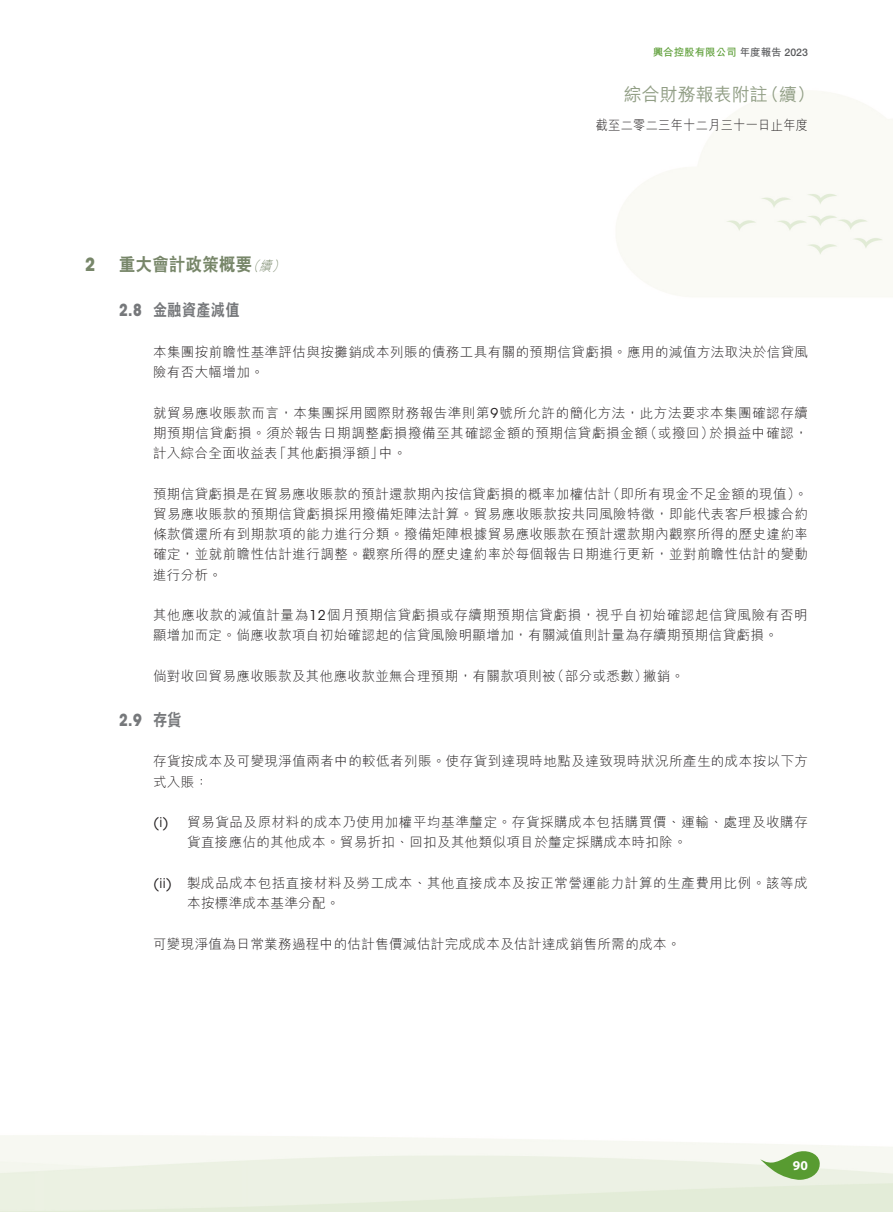
<style>
.page{position:relative;width:893px;height:1212px;background:#fff}
.page>*{position:absolute;margin:0;border:0;box-sizing:border-box;transform-origin:0 0}
.t1{font:500 18px "M Hei HK";color:#919e85}
.t2{font:800 18px "C Hei 2 HK";letter-spacing:.03em;color:#778669;scale:.9 1}
.t3{font:700 18px "ITC Avant Garde Std";color:#778669;scale:.9 1}
.t4{font:800 16.5px "C Hei 2 HK";letter-spacing:.03em;color:#76787b;scale:.85 1}
.t5{font:700 16.5px "ITC Avant Garde Std";color:#76787b;scale:.85 1}
.t6{font:300 13.5px/20.2px "M Hei HK";letter-spacing:.035em;color:#231f20}
.t7{font:300 13.5px "M Hei HK";letter-spacing:.035em;color:#231f20;scale:.9 1}
.t8{font:13.5px "ITC Avant Garde Std";color:#231f20}
.t9{font:italic 300 13.5px "M Hei HK";color:#778669;scale:.9 1}
.t10{font:700 13.5px "Myriad Pro";color:#fff}
.t11{font:700 10.5px "M Hei HK";color:#589b31}
.s1{color:#57585a}
.s2{font-family:"Helvetica Neue LT Std";font-weight:500;color:#57585a}
.s3{font-family:"ITC Avant Garde Std";font-weight:400}
</style>
<div class="page">
<svg style="left:759px;top:1149px;width:62px;height:31px"></svg>
<p class="t11" style="left:653px;top:45px;width:157px">興合控股有限公司<span class="s1">年度報告</span> <span class="s2">2023</span></p>
<h1 class="t1" style="left:761px;top:81px;width:55px">（續(</h1>
<h1 class="t1" style="left:624px;top:81px;width:145px">綜合財務報表附註</h1>
<p class="t7" style="left:596px;top:118px;width:237px">截至二零二三年十二月三十一日止年度</p>
<h1 class="t3" style="left:85px;top:253px;width:13px">2</h1>
<h1 class="t2" style="left:119px;top:252px;width:149px">重大會計政策概要</h1>
<p class="t9" style="left:259px;top:259px;width:19px">續</p>
<p class="t9" style="left:247px;top:259px;width:19px">（</p>
<p class="t9" style="left:272px;top:259px;width:19px">(</p>
<p class="t5" style="left:119px;top:299px;width:28px">2.8</p>
<p class="t5" style="left:119px;top:709px;width:28px">2.9</p>
<p class="t4" style="left:153px;top:299px;width:103px">金融資產減值</p>
<p class="t6" style="left:153px;top:341px;width:656px">本集團按前瞻性基準評估與按攤銷成本列賬的債務工具有關的預期信貸虧損。應用的減值方法取決於信貸風險有否大幅增加。</p>
<p class="t6" style="left:153px;top:402px;width:656px;text-align:right">就貿易應收賬款而言，本集團採用國際財務報告準則第<span class="s3">9</span>號所允許的簡化方法，此方法要求本集團確認存續於損益中確認，</p>
<p class="t6" style="left:379px;top:422px;width:270px;text-indent:-226px">期預期信貸虧損。須於報告日期調整虧損撥備至其確認金額的預期信貸虧損金額中。</p>
<p class="t6" style="left:644px;top:422px;width:72px">（或撥回）</p>
<p class="t6" style="left:153px;top:443px;width:126px">計入綜合全面收益表</p>
<p class="t6" style="left:273px;top:443px;width:112px">「其他虧損淨額」</p>
<p class="t6" style="left:153px;top:483px;width:656px">預期信貸虧損是在貿易應收賬款的預計還款期內按信貸虧損的概率加權估計<br>貿易應收賬款的預期信貸虧損採用撥備矩陣法計算。貿易應收賬款按共同風險特徵，即能代表客戶根據合約條款償還所有到期款項的能力進行分類。撥備矩陣根據貿易應收賬款在預計還款期內觀察所得的歷史違約率確定，並就前瞻性估計進行調整。觀察所得的歷史違約率於每個報告日期進行更新，並對前瞻性估計的變動進行分析。</p>
<p class="t6" style="left:153px;top:605px;width:656px">其他應收款的減值計量為<span class="s3">12</span>個月預期信貸虧損或存續期預期信貸虧損，視乎自初始確認起信貸風險有否明顯增加而定。倘應收款項自初始確認起的信貸風險明顯增加，有關減值則計量為存續期預期信貸虧損。</p>
<p class="t6" style="left:643px;top:665px;width:43px">撇銷。</p>
<p class="t6" style="left:606px;top:483px;width:203px">（即所有現金不足金額的現值。(</p>
<p class="t6" style="left:551px;top:665px;width:98px">（部分或悉數）</p>
<p class="t6" style="left:153px;top:665px;width:404px">倘對收回貿易應收賬款及其他應收款並無合理預期，有關款項則被</p>
<p class="t4" style="left:153px;top:709px;width:35px">存貨</p>
<p class="t6" style="left:153px;top:751px;width:656px">存貨按成本及可變現淨值兩者中的較低者列賬。使存貨到達現時地點及達致現時狀況所產生的成本按以下方式入賬：</p>
<p class="t6" style="left:187px;top:812px;width:622px">貿易貨品及原材料的成本乃使用加權平均基準釐定。存貨採購成本包括購買價、運輸、處理及收購存</p>
<p class="t8" style="left:153px;top:814px;width:17px">i( )</p>
<p class="t8" style="left:153px;top:875px;width:20px">(ii)</p>
<p class="t6" style="left:187px;top:832px;width:501px">貨直接應佔的其他成本。貿易折扣、回扣及其他類似項目於釐定採購成本時扣除。</p>
<p class="t6" style="left:187px;top:872px;width:622px">製成品成本包括直接材料及勞工成本、其他直接成本及按正常營運能力計算的生產費用比例。該等成</p>
<p class="t6" style="left:187px;top:893px;width:154px">本按標準成本基準分配。</p>
<p class="t6" style="left:153px;top:933px;width:529px">可變現淨值為日常業務過程中的估計售價減估計完成成本及估計達成銷售所需的成本。</p>
<p class="t10" style="left:793px;top:1157px;width:16px">90</p>
</div>
